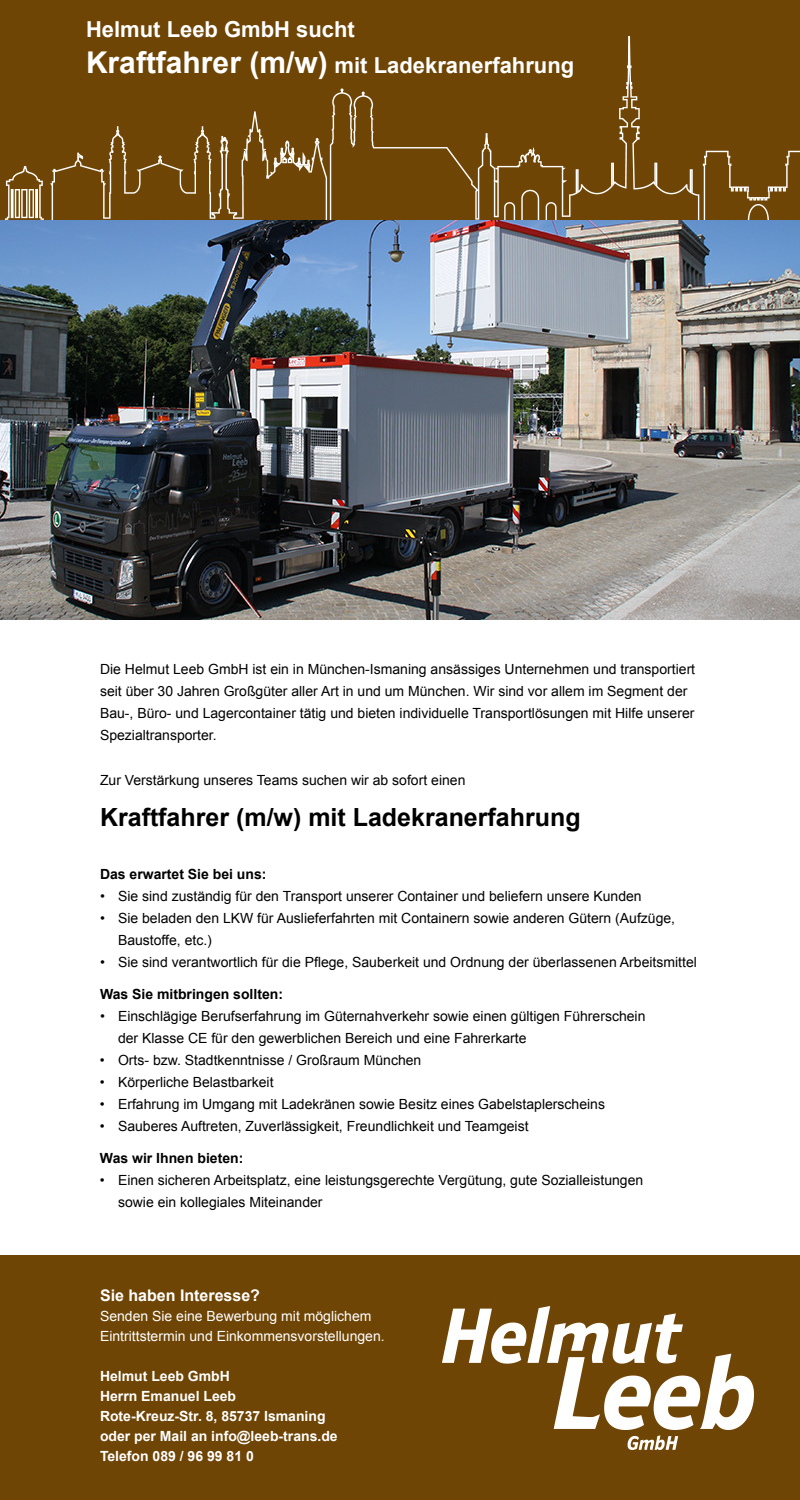
<style>
.page{position:relative;width:800px;height:1500px;background:#fff}
.page>*{position:absolute;margin:0;border:0;box-sizing:border-box;transform-origin:0 0}
.t1{font:700 25px "Arial";color:#000}
.t2{font:700 22px/36px "Arial";color:#fff}
.t3{font:700 16px "Arial";color:#fff}
.t4{font:14px/22px "Arial";color:#000}
.t5{font:700 14px/20px "Arial";color:#fff}
.t6{font:14px/20px "Arial";color:#fff}
.t7{font:700 14px "Arial";color:#000}
.s1{font-size:30px}
</style>
<div class="page">
<img style="left:0;top:0;width:800px;height:620px">
<img style="left:0;top:1255px;width:800px;height:245px">
<h2 class="t2" style="left:86px;top:12px;width:490px">Helmut Leeb GmbH sucht<br><span class="s1">Kraftfahrer (m/w)</span> mit Ladekranerfahrung</h2>
<p class="t4" style="left:100px;top:658px;width:597px">Die Helmut Leeb GmbH ist ein in München-Ismaning ansässiges Unternehmen und transportiert seit über 30 Jahren Großgüter aller Art in und um München. Wir sind vor allem im Segment der Bau-, Büro- und Lagercontainer tätig und bieten individuelle Transportlösungen mit Hilfe unserer Spezialtransporter.</p>
<p class="t4" style="left:100px;top:769px;width:367px">Zur Verstärkung unseres Teams suchen wir ab sofort einen</p>
<h1 class="t1" style="left:100px;top:801px;width:482px">Kraftfahrer (m/w) mit Ladekranerfahrung</h1>
<p class="t7" style="left:100px;top:865px;width:168px">Das erwartet Sie bei uns:</p>
<p class="t4" style="left:100px;top:885px;width:543px">• Sie sind zuständig für den Transport unserer Container und beliefern unsere Kunden</p>
<p class="t4" style="left:118px;top:907px;width:559px;text-indent:-18px">• Sie beladen den LKW für Auslieferfahrten mit Containern sowie anderen Gütern (Aufzüge,<br>Baustoffe, etc.)</p>
<p class="t4" style="left:100px;top:951px;width:598px">• Sie sind verantwortlich für die Pflege, Sauberkeit und Ordnung der überlassenen Arbeitsmittel</p>
<p class="t7" style="left:100px;top:985px;width:185px">Was Sie mitbringen sollten:</p>
<p class="t4" style="left:118px;top:1005px;width:529px;text-indent:-18px">• Einschlägige Berufserfahrung im Güternahverkehr sowie einen gültigen Führerschein der Klasse CE für den gewerblichen Bereich und eine Fahrerkarte</p>
<p class="t4" style="left:100px;top:1049px;width:323px">• Orts- bzw. Stadtkenntnisse / Großraum München</p>
<p class="t4" style="left:100px;top:1071px;width:175px">• Körperliche Belastbarkeit</p>
<p class="t4" style="left:100px;top:1093px;width:507px">• Erfahrung im Umgang mit Ladekränen sowie Besitz eines Gabelstaplerscheins</p>
<p class="t4" style="left:100px;top:1115px;width:430px">• Sauberes Auftreten, Zuverlässigkeit, Freundlichkeit und Teamgeist</p>
<p class="t7" style="left:100px;top:1149px;width:145px">Was wir Ihnen bieten:</p>
<p class="t4" style="left:118px;top:1169px;width:527px;text-indent:-18px">• Einen sicheren Arbeitsplatz, eine leistungsgerechte Vergütung, gute Sozialleistungen sowie ein kollegiales Miteinander</p>
<p class="t3" style="left:100px;top:1284px;width:162px">Sie haben Interesse?</p>
<p class="t6" style="left:100px;top:1306px;width:286px">Senden Sie eine Bewerbung mit möglichem<br>Eintrittstermin und Einkommensvorstellungen.</p>
<p class="t5" style="left:100px;top:1366px;width:239px">Helmut Leeb GmbH<br>Herrn Emanuel Leeb<br>Rote-Kreuz-Str. 8, 85737 Ismaning oder per Mail an info@leeb-trans.de<br>Telefon 089 / 96 99 81 0</p>
</div>
